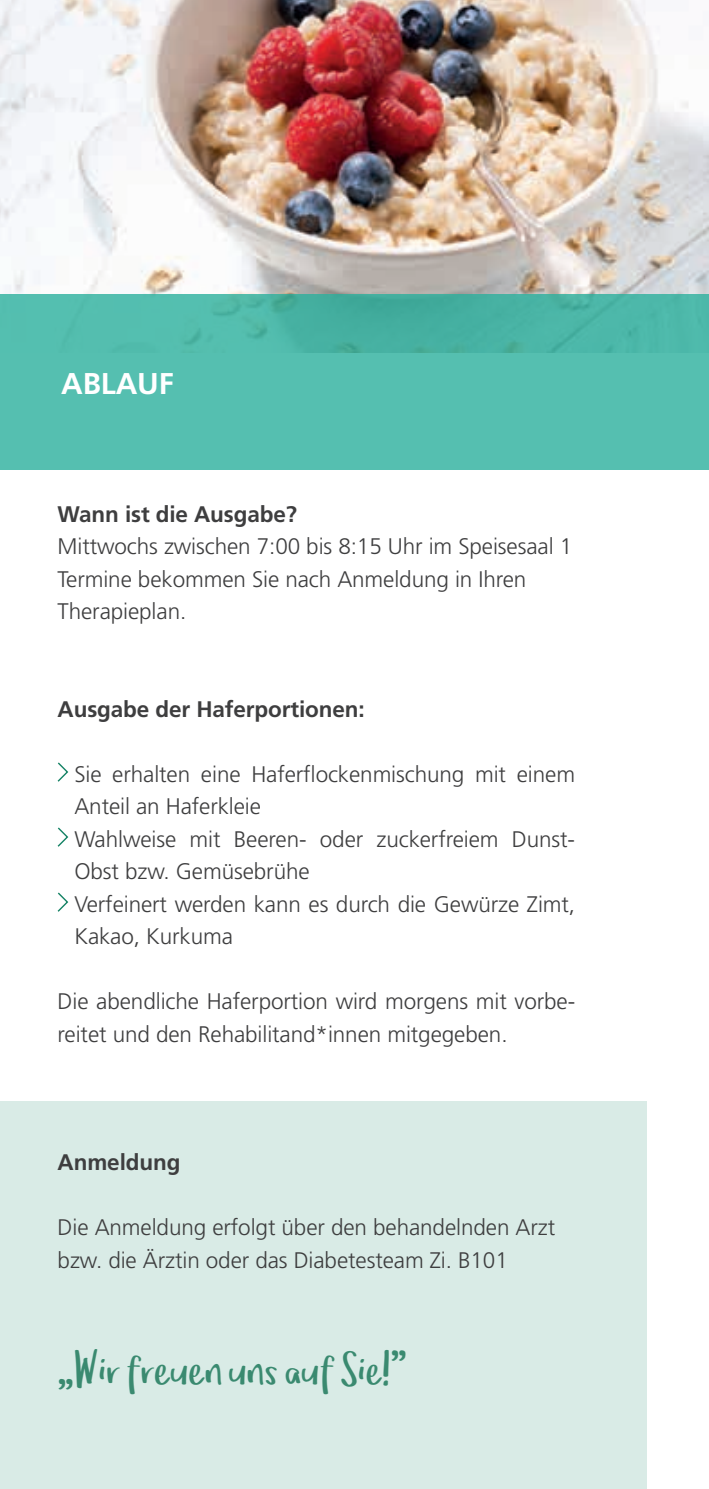
<style>
.page{position:relative;width:709px;height:1489px;background:#fff}
.page>*{position:absolute;margin:0;border:0;box-sizing:border-box;transform-origin:0 0}
.t1{font:45px "Om Telolet Om";letter-spacing:-.005em;color:#3a8a70}
.t2{font:700 30px "Frutiger LT Pro";letter-spacing:-.005em;color:#fff}
.t3{font:300 22.5px/32.5px "Frutiger LT Pro";letter-spacing:-.005em;color:#3e3e3f}
.t4{font:700 22.5px "Frutiger LT Pro";letter-spacing:-.005em;color:#3e3e3f}
</style>
<div class="page">
<div style="left:0;top:1100px;width:646px;height:388px;background:#d9ebe6"></div>
<svg style="left:57px;top:762px;width:12px;height:20px"></svg>
<svg style="left:57px;top:827px;width:12px;height:20px"></svg>
<svg style="left:57px;top:892px;width:12px;height:20px"></svg>
<img style="left:0;top:0;width:709px;height:294px">
<div style="left:0;top:294px;width:709px;height:175px;background:linear-gradient(to bottom,#4cb6a7,#58c2b3)"></div>
<h2 class="t2" style="left:61px;top:365px;width:114px">ABLAUF</h2>
<p class="t4" style="left:58px;top:500px;width:241px">Wann ist die Ausgabe?</p>
<p class="t3" style="left:58px;top:530px;width:516px">Mittwochs zwischen 7:00 bis 8:15 Uhr im Speisesaal 1<br>Termine bekommen Sie nach Anmeldung in Ihren<br>Therapieplan.</p>
<p class="t4" style="left:58px;top:695px;width:309px">Ausgabe der Haferportionen:</p>
<p class="t3" style="left:74px;top:757px;width:502px">Sie erhalten eine Haferflockenmischung mit einem Anteil an Haferkleie<br>Wahlweise mit Beeren- oder zuckerfreiem Dunst-Obst bzw. Gemüsebrühe<br>Verfeinert werden kann es durch die Gewürze Zimt, Kakao, Kurkuma</p>
<p class="t3" style="left:58px;top:985px;width:519px">Die abendliche Haferportion wird morgens mit vorbe&shy;reitet und den Rehabilitand*innen mitgegeben.</p>
<p class="t4" style="left:58px;top:1148px;width:124px">Anmeldung</p>
<p class="t3" style="left:58px;top:1211px;width:499px">Die Anmeldung erfolgt über den behandelnden Arzt bzw. die Ärztin oder das Diabetesteam Zi. B101</p>
<h1 class="t1" style="left:58px;top:1343px;width:351px">„Wir freuen uns auf Sie!”</h1>
</div>
